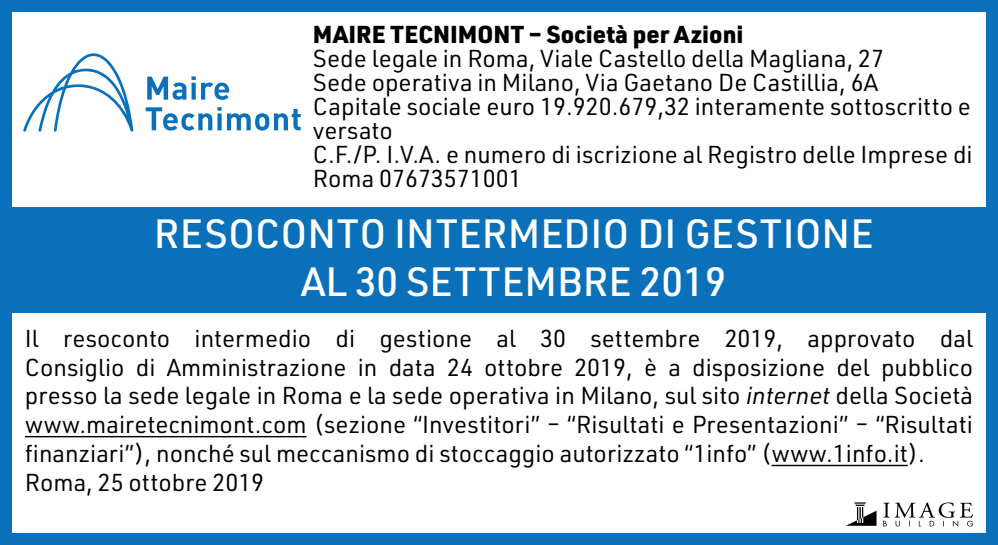
<style>
.page{position:relative;width:998px;height:545px;background:#fff}
.page>*{position:absolute;margin:0;border:0;box-sizing:border-box;transform-origin:0 0}
.t1{font:500 40px "URWDIN";color:#fff}
.t2{font:24px/28.8px "URWDIN";color:#000}
.t3{font:900 24px "URWDIN";color:#000}
.s1{font-style:italic}
</style>
<div class="page">
<svg style="left:23px;top:53px;width:110px;height:79px"></svg>
<svg style="left:146px;top:76px;width:155px;height:54px"></svg>
<hr style="left:25px;top:435px;width:282px;height:2px;background:#000">
<hr style="left:771px;top:464px;width:137px;height:2px;background:#000">
<div style="left:0;top:207px;width:998px;height:105px;background:#0970b9"></div>
<svg style="left:883px;top:502px;width:90px;height:24px"></svg>
<svg style="left:847px;top:502px;width:29px;height:23px"></svg>
<div style="left:0;top:0;width:998px;height:544px;border:12px solid #0970b9"></div>
<p class="t3" style="left:313px;top:17px;width:432px">MAIRE TECNIMONT – Società per Azioni</p>
<p class="t2" style="left:313px;top:43px;width:573px">Sede legale in Roma, Viale Castello della Magliana, 27</p>
<p class="t2" style="left:313px;top:67px;width:567px">Sede operativa in Milano, Via Gaetano De Castillia, 6A</p>
<p class="t2" style="left:313px;top:91px;width:659px">Capitale sociale euro 19.920.679,32 interamente sottoscritto e</p>
<p class="t2" style="left:313px;top:115px;width:81px">versato</p>
<p class="t2" style="left:313px;top:139px;width:661px">C.F./P. I.V.A. e numero di iscrizione al Registro delle Imprese di</p>
<p class="t2" style="left:313px;top:163px;width:210px">Roma 07673571001</p>
<p class="t1" style="left:154px;top:207px;width:721px">RESOCONTO INTERMEDIO DI GESTIONE</p>
<p class="t1" style="left:301px;top:255px;width:426px">AL 30 SETTEMBRE 2019</p>
<p class="t2" style="left:25px;top:323px;width:949px">Il resoconto intermedio di gestione al 30 settembre 2019, approvato dal</p>
<p class="t2" style="left:25px;top:351px;width:949px">Consiglio di Amministrazione in data 24 ottobre 2019, è a disposizione del pubblico</p>
<p class="t2" style="left:25px;top:380px;width:949px">presso la sede legale in Roma e la sede operativa in Milano, sul sito <span class="s1">internet</span> della Società</p>
<p class="t2" style="left:25px;top:409px;width:949px">www.mairetecnimont.com (sezione “Investitori” – “Risultati e Presentazioni” – “Risultati finanziari”), nonché sul meccanismo di stoccaggio autorizzato “1info” (www.1info.it).</p>
<p class="t2" style="left:25px;top:467px;width:241px">Roma, 25 ottobre 2019</p>
</div>
